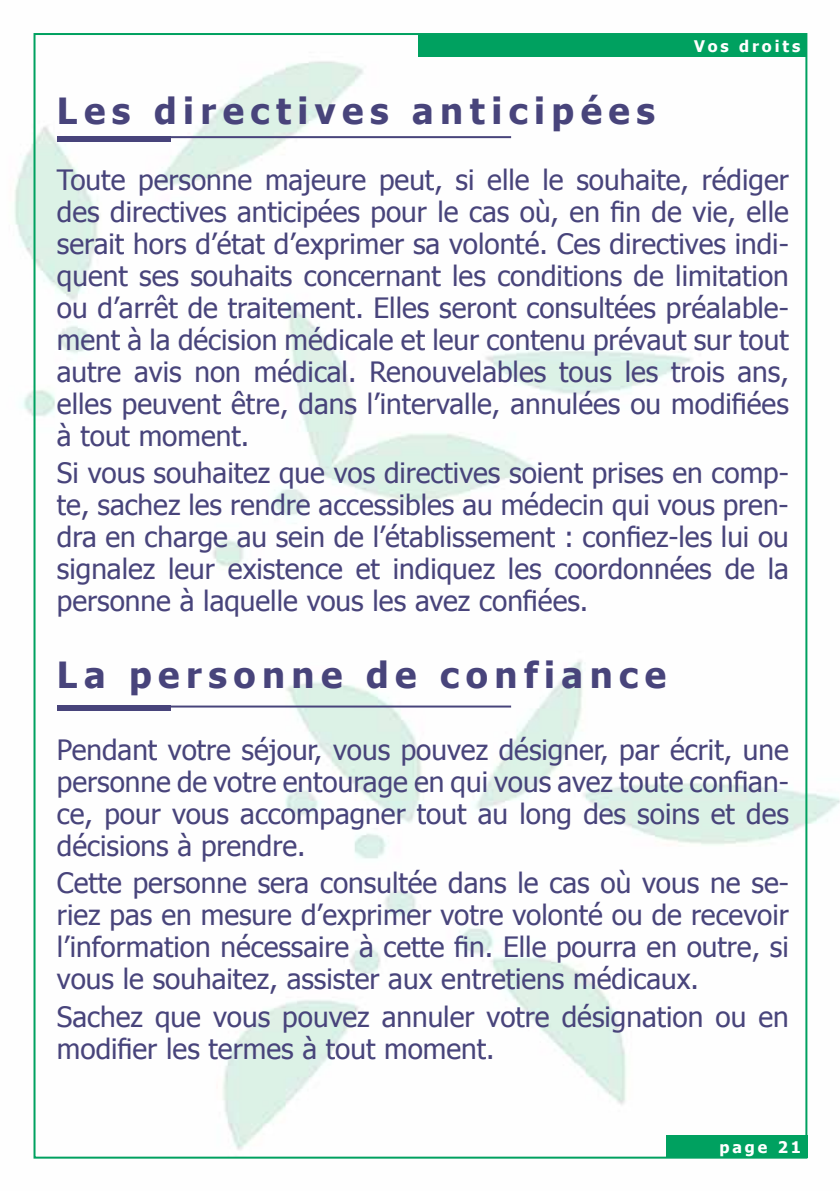
<style>
.page{position:relative;width:840px;height:1191px;background:#fff}
.page>*{position:absolute;margin:0;border:0;box-sizing:border-box;transform-origin:0 0}
.t1{font:700 36px "Tahoma";letter-spacing:.18em;color:#48447b}
.t2{font:28px/32px "Tahoma";color:#48447b;text-align:justify}
.t3{font:700 16px "Tahoma";letter-spacing:.18em;color:#fff}
</style>
<div class="page">
<img style="left:14px;top:33px;width:825px;height:1126px">
<div style="left:665px;top:1135px;width:142px;height:23px;background:#00a160"></div>
<hr style="left:57px;top:136px;width:454px;height:2px;background:#48447b">
<div style="left:57px;top:136px;width:113px;height:5px;background:#48447b"></div>
<hr style="left:57px;top:705px;width:454px;height:2px;background:#48447b">
<div style="left:57px;top:705px;width:113px;height:5px;background:#48447b"></div>
<div style="left:418px;top:34px;width:387px;height:22px;background:#00a160"></div>
<p class="t3" style="left:693px;top:35px;width:108px">Vos droits</p>
<p class="t1" style="left:57px;top:86px;width:599px">Les directives anticipées</p>
<p class="t2" style="left:57px;top:162px;width:733px">Toute personne majeure peut, si elle le souhaite, rédiger des directives anticipées pour le cas où, en fin de vie, elle serait hors d’état d’exprimer sa volonté. Ces directives indi&shy;quent ses souhaits concernant les conditions de limitation ou d’arrêt de traitement. Elles seront consultées préalable&shy;ment à la décision médicale et leur contenu prévaut sur tout autre avis non médical. Renouvelables tous les trois ans, elles peuvent être, dans l’intervalle, annulées ou modifiées à tout moment.</p>
<p class="t2" style="left:57px;top:456px;width:733px">Si vous souhaitez que vos directives soient prises en comp&shy;te, sachez les rendre accessibles au médecin qui vous pren&shy;dra en charge au sein de l’établissement : confiez-les lui ou signalez leur existence et indiquez les coordonnées de la personne à laquelle vous les avez confiées.</p>
<p class="t1" style="left:57px;top:650px;width:610px">La personne de confiance</p>
<p class="t2" style="left:57px;top:732px;width:733px">Pendant votre séjour, vous pouvez désigner, par écrit, une personne de votre entourage en qui vous avez toute confian&shy;ce, pour vous accompagner tout au long des soins et des décisions à prendre.</p>
<p class="t2" style="left:57px;top:866px;width:733px">Cette personne sera consultée dans le cas où vous ne se&shy;riez pas en mesure d’exprimer votre volonté ou de recevoir l’information nécessaire à cette fin. Elle pourra en outre, si vous le souhaitez, assister aux entretiens médicaux.</p>
<p class="t2" style="left:57px;top:999px;width:733px">Sachez que vous pouvez annuler votre désignation ou en modifier les termes à tout moment.</p>
<p class="t3" style="left:719px;top:1136px;width:83px">page 21</p>
</div>
